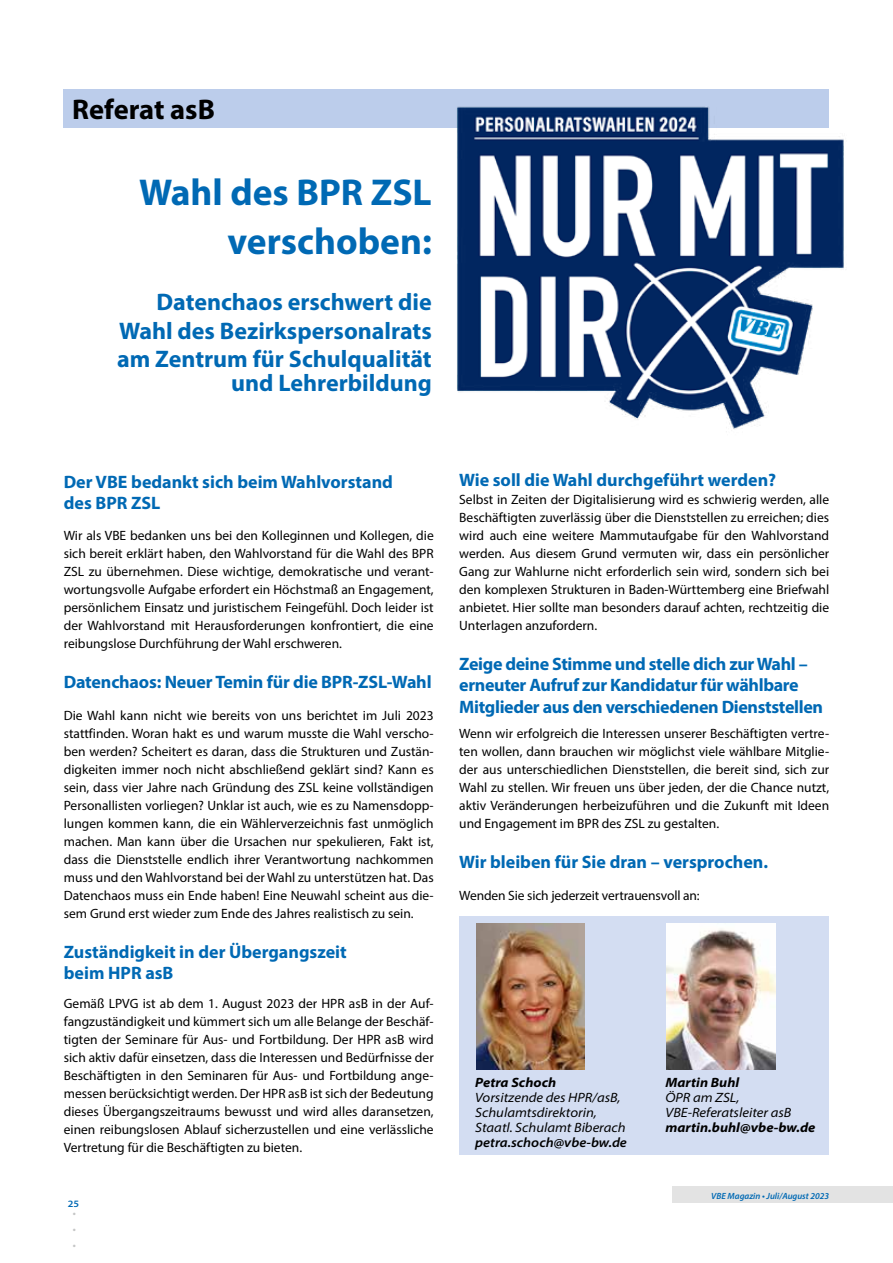
<style>
.page{position:relative;width:893px;height:1263px;background:#fff}
.page>*{position:absolute;margin:0;border:0;box-sizing:border-box;transform-origin:0 0}
.t1{font:700 37.5px/49.2px "Myriad Pro";color:#0069b4;text-align:right}
.t2{font:700 28.5px "Myriad Pro";color:#000}
.t3{font:700 24px/28.2px "Myriad Pro";color:#0069b4;text-align:justify}
.t4{font:700 18px/21.6px "Myriad Pro";letter-spacing:-.01em;color:#0069b4}
.t5{font:13.5px/18px "Myriad Pro";color:#000;text-align:justify}
.t6{font:italic semi-expanded 13.5px/15px "Myriad Pro";color:#000}
.t7{font:italic 700 semi-expanded 13.5px "Myriad Pro";color:#000}
.t8{font:italic 600 semi-expanded 13.5px "Myriad Pro";color:#000}
.t9{font:700 13.5px/15.9px "Myriad Pro";color:#c5c6c6;text-align:justify}
.t10{font:600 9.75px "Myriad Pro";color:#0069b4;scale:1.08 1}
.t11{font:italic 600 9px "Myriad Pro";color:#0069b4}
</style>
<div class="page">
<div style="left:672px;top:1186px;width:221px;height:16px;background:#e3e3e3"></div>
<div style="left:64px;top:89px;width:765px;height:39px;background:#bccdeb"></div>
<div style="left:459px;top:916px;width:370px;height:239px;background:#d3ddf2"></div>
<img style="left:476px;top:924px;width:108px;height:145px">
<img style="left:667px;top:924px;width:108px;height:145px">
<img style="left:457px;top:106px;width:387px;height:323px">
<h2 class="t2" style="left:72px;top:91px;width:144px">Referat asB</h2>
<h1 class="t1" style="left:139px;top:166px;width:294px">Wahl des BPR ZSL verschoben:</h1>
<h3 class="t3" style="left:117px;top:287px;width:316px;text-indent:39px">Datenchaos erschwert die Wahl des Bezirkspersonalrats am Zentrum für Schulqualität</h3>
<h3 class="t3" style="left:231px;top:368px;width:202px">und Lehrerbildung</h3>
<h3 class="t4" style="left:64px;top:470px;width:331px">Der VBE bedankt sich beim Wahlvorstand des BPR ZSL</h3>
<p class="t5" style="left:64px;top:526px;width:371px">Wir als VBE bedanken uns bei den Kolleginnen und Kollegen, die sich bereit erklärt haben, den Wahlvorstand für die Wahl des BPR ZSL zu übernehmen. Diese wichtige, demokratische und verant&shy;wortungsvolle Aufgabe erfordert ein Höchstmaß an Engagement, persönlichem Einsatz und juristischem Feingefühl. Doch leider ist der Wahlvorstand mit Herausforderungen konfrontiert, die eine reibungslose Durchführung der Wahl erschweren.</p>
<h3 class="t4" style="left:64px;top:670px;width:369px">Datenchaos: Neuer Temin für die BPR-ZSL-Wahl</h3>
<p class="t5" style="left:64px;top:706px;width:371px">Die Wahl kann nicht wie bereits von uns berichtet im Juli 2023 stattfinden. Woran hakt es und warum musste die Wahl verscho&shy;ben werden? Scheitert es daran, dass die Strukturen und Zustän&shy;digkeiten immer noch nicht abschließend geklärt sind? Kann es sein, dass vier Jahre nach Gründung des ZSL keine vollständigen Personallisten vorliegen? Unklar ist auch, wie es zu Namensdopp&shy;lungen kommen kann, die ein Wählerverzeichnis fast unmöglich machen. Man kann über die Ursachen nur spekulieren, Fakt ist, dass die Dienststelle endlich ihrer Verantwortung nachkommen muss und den Wahlvorstand bei der Wahl zu unterstützen hat. Das Datenchaos muss ein Ende haben! Eine Neuwahl scheint aus die&shy;sem Grund erst wieder zum Ende des Jahres realistisch zu sein.</p>
<h3 class="t4" style="left:64px;top:940px;width:284px">Zuständigkeit in der Übergangszeit beim HPR asB</h3>
<p class="t5" style="left:64px;top:994px;width:371px">Gemäß LPVG ist ab dem 1. August 2023 der HPR asB in der Auf&shy;fangzuständigkeit und kümmert sich um alle Belange der Beschäf&shy;tigten der Seminare für Aus- und Fortbildung. Der HPR asB wird sich aktiv dafür einsetzen, dass die Interessen und Bedürfnisse der Beschäftigten in den Seminaren für Aus- und Fortbildung ange&shy;messen berücksichtigt werden. Der HPR asB ist sich der Bedeutung dieses Übergangszeitraums bewusst und wird alles daransetzen, einen reibungslosen Ablauf sicherzustellen und eine verlässliche Vertretung für die Beschäftigten zu bieten.</p>
<p class="t10" style="left:68px;top:1197px;width:12px">25</p>
<p class="t9" style="left:72px;top:1202px;width:5px">. . .</p>
<h3 class="t4" style="left:459px;top:469px;width:318px">Wie soll die Wahl durchgeführt werden?</h3>
<p class="t5" style="left:459px;top:490px;width:371px">Selbst in Zeiten der Digitalisierung wird es schwierig werden, alle Beschäftigten zuverlässig über die Dienststellen zu erreichen; dies wird auch eine weitere Mammutaufgabe für den Wahlvorstand werden. Aus diesem Grund vermuten wir, dass ein persönlicher Gang zur Wahlurne nicht erforderlich sein wird, sondern sich bei den komplexen Strukturen in Baden-Württemberg eine Briefwahl anbietet. Hier sollte man besonders darauf achten, rechtzeitig die Unterlagen anzufordern.</p>
<h3 class="t4" style="left:459px;top:652px;width:365px">Zeige deine Stimme und stelle dich zur Wahl – erneuter Aufruf zur Kandidatur für wählbare<br>Mitglieder aus den verschiedenen Dienststellen</h3>
<p class="t5" style="left:459px;top:724px;width:371px">Wenn wir erfolgreich die Interessen unserer Beschäftigten vertre&shy;ten wollen, dann brauchen wir möglichst viele wählbare Mitglie&shy;der aus unterschiedlichen Dienststellen, die bereit sind, sich zur Wahl zu stellen. Wir freuen uns über jeden, der die Chance nutzt, aktiv Veränderungen herbeizuführen und die Zukunft mit Ideen und Engagement im BPR des ZSL zu gestalten.</p>
<h3 class="t4" style="left:459px;top:850px;width:310px">Wir bleiben für Sie dran – versprochen.</h3>
<p class="t5" style="left:459px;top:886px;width:242px">Wenden Sie sich jederzeit vertrauensvoll an:</p>
<p class="t7" style="left:475px;top:1073px;width:83px">Petra Schoch</p>
<p class="t6" style="left:475px;top:1089px;width:152px">Vorsitzende des HPR/asB,<br>Schulamtsdirektorin,<br>Staatl. Schulamt Biberach</p>
<p class="t8" style="left:475px;top:1134px;width:153px">petra.schoch@vbe-bw.de</p>
<p class="t7" style="left:665px;top:1073px;width:75px">Martin Buhl</p>
<p class="t6" style="left:665px;top:1089px;width:127px">ÖPR am ZSL,<br>VBE-Referatsleiter asB</p>
<p class="t7" style="left:665px;top:1118px;width:151px">martin.buhl@vbe-bw.de</p>
<p class="t11" style="left:711px;top:1190px;width:119px">VBE Magazin • Juli/August 2023</p>
</div>
